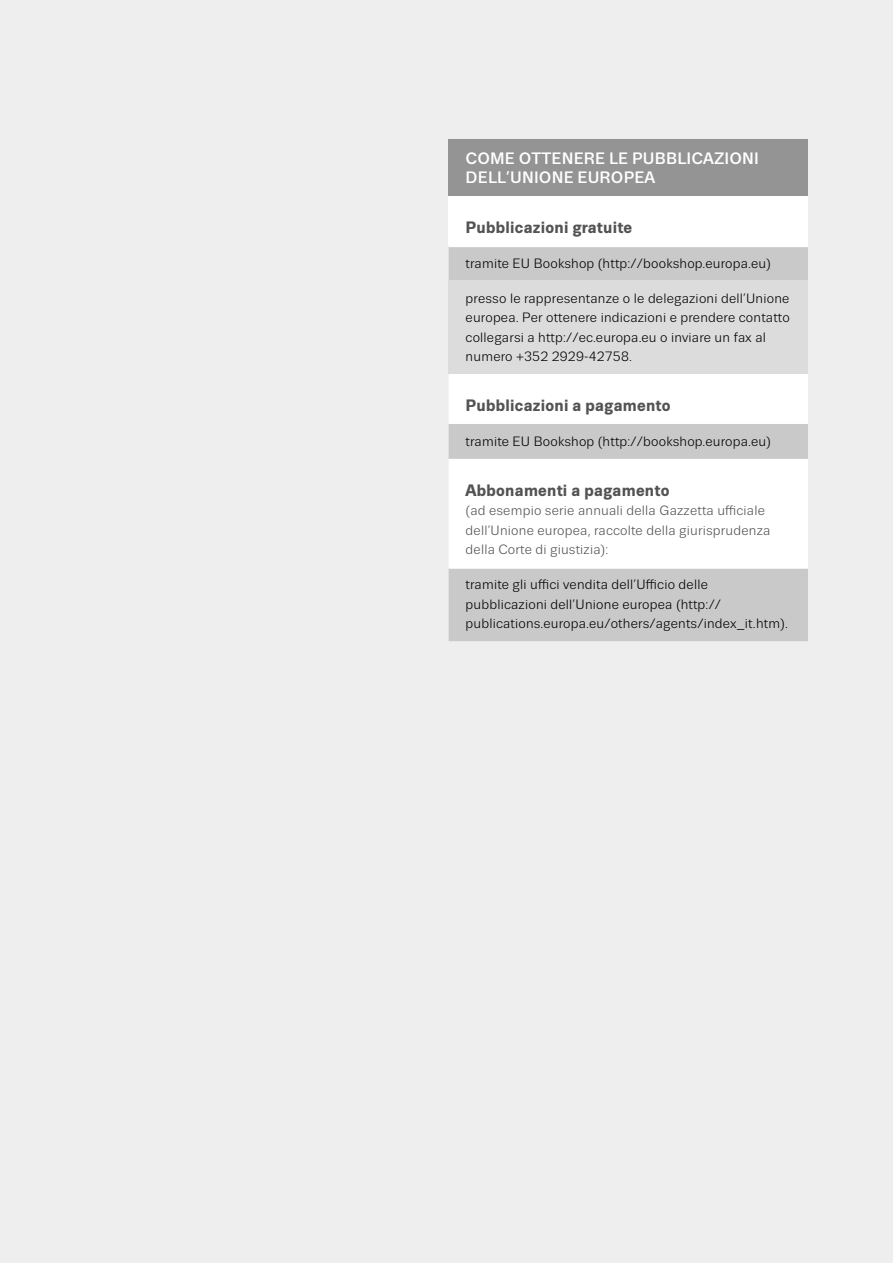
<style>
.page{position:relative;width:893px;height:1263px;background:#eee}
.page>*{position:absolute;margin:0;border:0;box-sizing:border-box;transform-origin:0 0}
.publication_category{font:700 16.5px "Trivia Sans";letter-spacing:.015em;color:#535353}
.box_headline{font:500 16.5px/19.5px "Trivia Sans";letter-spacing:.01em;color:#fff}
.box_text{font:13.5px/19.5px "Trivia Sans";letter-spacing:.015em;color:#000}
.publication_category-2{font:13.5px/19.5px "Trivia Sans";letter-spacing:.015em;color:#535353}
</style>
<div class="page">
<div style="left:449px;top:139px;width:359px;height:57px;background:#949494"></div>
<div style="left:449px;top:196px;width:359px;height:50px;background:#fff"></div>
<div style="left:449px;top:247px;width:359px;height:394px;background:#c9c9c9"></div>
<div style="left:449px;top:281px;width:359px;height:93px;background:#dcdcdc"></div>
<svg style="left:449px;top:374px;width:359px;height:192px;background:#f5f5f5"></svg>
<hr style="left:449px;top:244px;width:359px;height:3px;background:#fff">
<hr style="left:449px;top:566px;width:359px;height:3px;background:#fff">
<p class="box_headline" style="left:466px;top:148px;width:295px">COME OTTENERE LE PUBBLICAZIONI<br>DELL’UNIONE EUROPEA</p>
<p class="publication_category" style="left:466px;top:218px;width:168px">Pubblicazioni gratuite</p>
<p class="box_text" style="left:466px;top:254px;width:307px">tramite EU Bookshop (http://bookshop.europa.eu)</p>
<p class="box_text" style="left:466px;top:289px;width:326px">presso le rappresentanze o le delegazioni dell’Unione europea. Per ottenere indicazioni e prendere contatto collegarsi a http://ec.europa.eu o inviare un fax al numero +352 2929-42758.</p>
<p class="publication_category" style="left:466px;top:396px;width:206px">Pubblicazioni a pagamento</p>
<p class="box_text" style="left:466px;top:432px;width:307px">tramite EU Bookshop (http://bookshop.europa.eu)</p>
<p class="publication_category" style="left:466px;top:481px;width:205px">Abbonamenti a pagamento</p>
<p class="publication_category-2" style="left:466px;top:501px;width:306px">(ad esempio serie annuali della Gazzetta ufficiale dell’Unione europea, raccolte della giurisprudenza della Corte di giustizia):</p>
<p class="box_text" style="left:466px;top:575px;width:324px">tramite gli uffici vendita dell’Ufficio delle pubblicazioni dell’Unione europea (http:// publications.europa.eu/others/agents/index_it.htm).</p>
</div>
